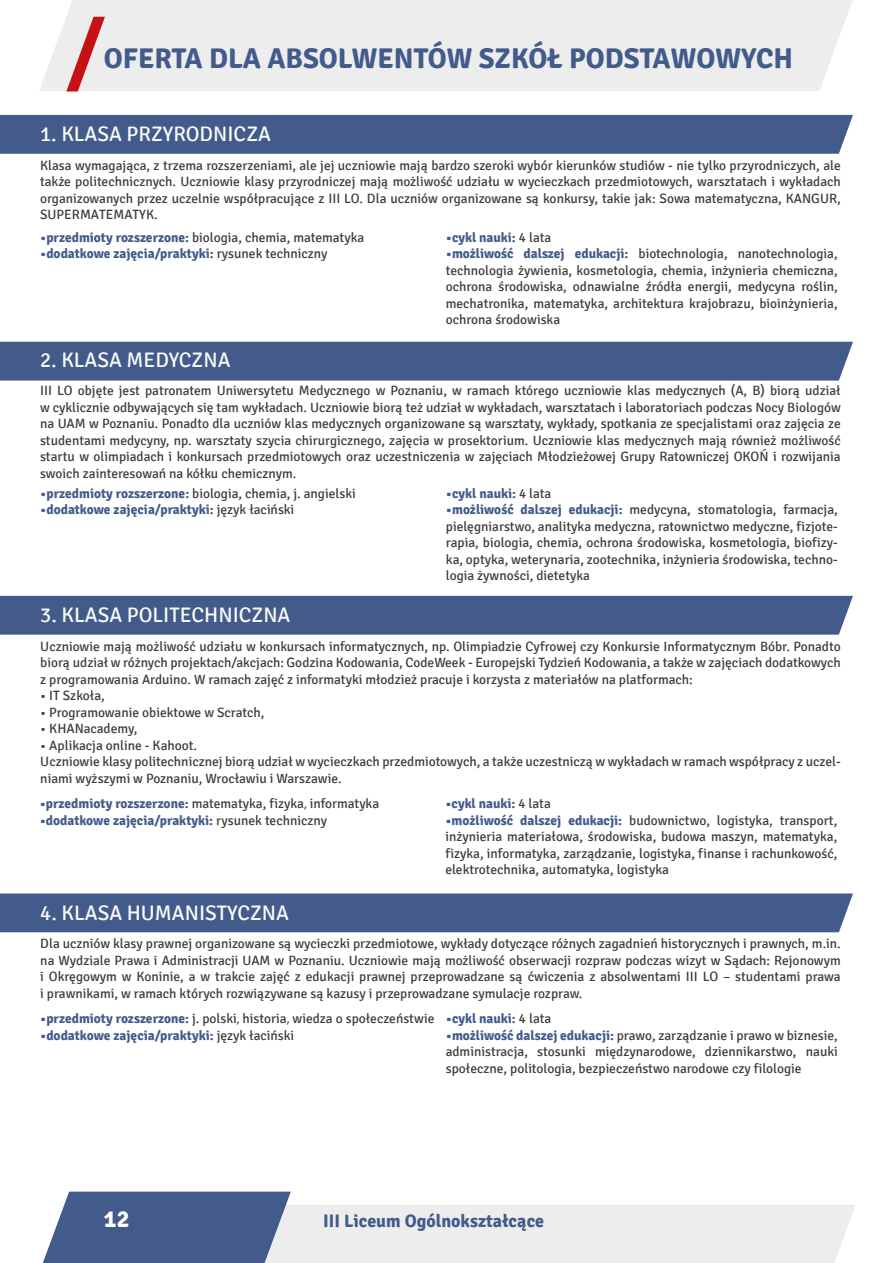
<style>
.page{position:relative;width:893px;height:1263px;background:#fff}
.page>*{position:absolute;margin:0;border:0;box-sizing:border-box;transform-origin:0 0}
.t1{font:700 28.5px "Signika";color:#425b8b}
.t2{font:700 24px "Signika";color:#fff}
.t3{font:21px "Signika";color:#fafafa}
.t4{font:700 18px "Signika";color:#425b8b}
.t5{font:13.5px/16.5px "Signika";color:#3c3c3b;text-align:justify}
.t6{font:700 13.5px "Signika";color:#425b8b}
.s1{font-weight:700;color:#425b8b}
.s2{font-weight:400;color:#3c3c3b}
.s3{font-family:"Myriad Pro"}
</style>
<div class="page">
<svg style="left:43px;top:1191px;width:812px;height:72px"></svg>
<div style="left:0;top:893px;width:853px;height:39px;background:#425b8b"></div>
<div style="left:0;top:596px;width:853px;height:39px;background:#425b8b"></div>
<div style="left:0;top:342px;width:853px;height:39px;background:#425b8b"></div>
<div style="left:0;top:115px;width:853px;height:39px;background:#425b8b"></div>
<div style="left:39px;top:0;width:813px;height:91px;background:#ededed"></div>
<svg style="left:66px;top:17px;width:39px;height:74px"></svg>
<p class="t1" style="left:104px;top:41px;width:691px">OFERTA DLA ABSOLWENTÓW SZKÓŁ PODSTAWOWYCH</p>
<p class="t3" style="left:40px;top:122px;width:232px">1. KLASA PRZYRODNICZA</p>
<p class="t5" style="left:40px;top:157px;width:802px">Klasa wymagająca, z trzema rozszerzeniami, ale jej uczniowie mają bardzo szeroki wybór kierunków studiów - nie tylko przyrodniczych, ale także politechnicznych. Uczniowie klasy przyrodniczej mają możliwość udziału w wycieczkach przedmiotowych, warsztatach i wykładach organizowanych przez uczelnie współpracujące z III LO. Dla uczniów organizowane są konkursy, takie jak: Sowa matematyczna, KANGUR, SUPERMATEMATYK.</p>
<p class="t5" style="left:40px;top:229px;width:326px"><span class="s1">•przedmioty rozszerzone:</span> biologia, chemia, matematyka</p>
<p class="t6" style="left:40px;top:245px;width:289px">•dodatkowe zajęcia/praktyki: <span class="s2">rysunek techniczny</span></p>
<p class="t6" style="left:446px;top:229px;width:107px">•cykl nauki: <span class="s2">4 lata</span></p>
<p class="t5" style="left:446px;top:246px;width:393px"><span class="s1">•możliwość dalszej edukacji:</span> biotechnologia, nanotechnologia, technologia żywienia, kosmetologia, chemia, inżynieria chemiczna, ochrona środowiska, odnawialne źródła energii, medycyna roślin, mechatronika, matematyka, architektura krajobrazu, bioinżynieria, ochrona środowiska</p>
<p class="t3" style="left:40px;top:348px;width:192px">2. KLASA MEDYCZNA</p>
<p class="t5" style="left:40px;top:383px;width:802px">III LO objęte jest patronatem Uniwersytetu Medycznego w Poznaniu, w ramach którego uczniowie klas medycznych (A, B) biorą udział w cyklicznie odbywających się tam wykładach. Uczniowie biorą też udział w wykładach, warsztatach i laboratoriach podczas Nocy Biologów na UAM w Poznaniu. Ponadto dla uczniów klas medycznych organizowane są warsztaty, wykłady, spotkania ze specjalistami oraz zajęcia ze studentami medycyny, np. warsztaty szycia chirurgicznego, zajęcia w prosektorium. Uczniowie klas medycznych mają również możliwość startu w olimpiadach i konkursach przedmiotowych oraz uczestniczenia w zajęciach Młodzieżowej Grupy Ratowniczej OKOŃ i rozwijania swoich zainteresowań na kółku chemicznym.</p>
<p class="t5" style="left:40px;top:485px;width:317px"><span class="s1">•przedmioty rozszerzone:</span> biologia, chemia, j. angielski</p>
<p class="t6" style="left:40px;top:502px;width:256px">•dodatkowe zajęcia/praktyki: <span class="s2">język łaciński</span></p>
<p class="t6" style="left:446px;top:485px;width:107px">•cykl nauki: <span class="s2">4 lata</span></p>
<p class="t5" style="left:446px;top:502px;width:393px"><span class="s1">•możliwość dalszej edukacji:</span> medycyna, stomatologia, farmacja, pielęgniarstwo, analityka medyczna, ratownictwo medyczne, fizjote&shy;rapia, biologia, chemia, ochrona środowiska, kosmetologia, biofizy&shy;ka, optyka, weterynaria, zootechnika, inżynieria środowiska, techno&shy;logia żywności, dietetyka</p>
<p class="t3" style="left:40px;top:603px;width:252px">3. KLASA POLITECHNICZNA</p>
<p class="t5" style="left:40px;top:638px;width:802px">Uczniowie mają możliwość udziału w konkursach informatycznych, np. Olimpiadzie Cyfrowej czy Konkursie Informatycznym Bóbr. Ponadto biorą udział w różnych projektach/akcjach: Godzina Kodowania, CodeWeek - Europejski Tydzień Kodowania, a także w zajęciach dodatkowych z programowania Arduino. W ramach zajęć z informatyki młodzież pracuje i korzysta z materiałów na platformach:</p>
<p class="t5" style="left:40px;top:688px;width:66px">• IT Szkoła,</p>
<p class="t5" style="left:40px;top:704px;width:226px">• Programowanie obiektowe w Scratch,</p>
<p class="t5" style="left:40px;top:721px;width:98px">• KHANacademy,</p>
<p class="t5" style="left:40px;top:737px;width:802px;text-align:left">• Aplikacja online - Kahoot.<br>Uczniowie klasy politechnicznej biorą udział w wycieczkach przedmiotowych, a także uczestniczą w wykładach w ramach współpracy z uczel&shy;niami wyższymi w Poznaniu, Wrocławiu i Warszawie.</p>
<p class="t5" style="left:40px;top:796px;width:341px"><span class="s1">•przedmioty rozszerzone:</span> matematyka, fizyka<span class="s3">,</span> informatyka</p>
<p class="t6" style="left:40px;top:812px;width:289px">•dodatkowe zajęcia/praktyki: <span class="s2">rysunek techniczny</span></p>
<p class="t6" style="left:445px;top:795px;width:107px">•cykl nauki: <span class="s2">4 lata</span></p>
<p class="t5" style="left:445px;top:812px;width:393px"><span class="s1">•możliwość dalszej edukacji:</span> budownictwo, logistyka, transport, inżynieria materiałowa, środowiska, budowa maszyn, matematyka, fizyka, informatyka, zarządzanie, logistyka, finanse i rachunkowość, elektrotechnika, automatyka, logistyka</p>
<p class="t3" style="left:40px;top:901px;width:250px">4. KLASA HUMANISTYCZNA</p>
<p class="t5" style="left:40px;top:936px;width:802px">Dla uczniów klasy prawnej organizowane są wycieczki przedmiotowe, wykłady dotyczące różnych zagadnień historycznych i prawnych, m.in. na Wydziale Prawa i Administracji UAM w Poznaniu. Uczniowie mają możliwość obserwacji rozpraw podczas wizyt w Sądach: Rejonowym i Okręgowym w Koninie, a w trakcie zajęć z edukacji prawnej przeprowadzane są ćwiczenia z absolwentami III LO – studentami prawa i prawnikami, w ramach których rozwiązywane są kazusy i przeprowadzane symulacje rozpraw.</p>
<p class="t5" style="left:40px;top:1010px;width:396px"><span class="s1">•przedmioty rozszerzone:</span> j. polski<span class="s3">,</span> historia<span class="s3">,</span> wiedza o społeczeństwie</p>
<p class="t6" style="left:40px;top:1027px;width:256px">•dodatkowe zajęcia/praktyki: <span class="s2">język łaciński</span></p>
<p class="t6" style="left:446px;top:1010px;width:107px">•cykl nauki: <span class="s2">4 lata</span></p>
<p class="t5" style="left:446px;top:1027px;width:393px"><span class="s1">•możliwość dalszej edukacji:</span> prawo, zarządzanie i prawo w biznesie, administracja, stosunki międzynarodowe, dziennikarstwo, nauki społeczne, politologia, bezpieczeństwo narodowe czy filologie</p>
<p class="t2" style="left:104px;top:1205px;width:27px">12</p>
<p class="t4" style="left:323px;top:1210px;width:223px">III Liceum Ogólnokształcące</p>
</div>
